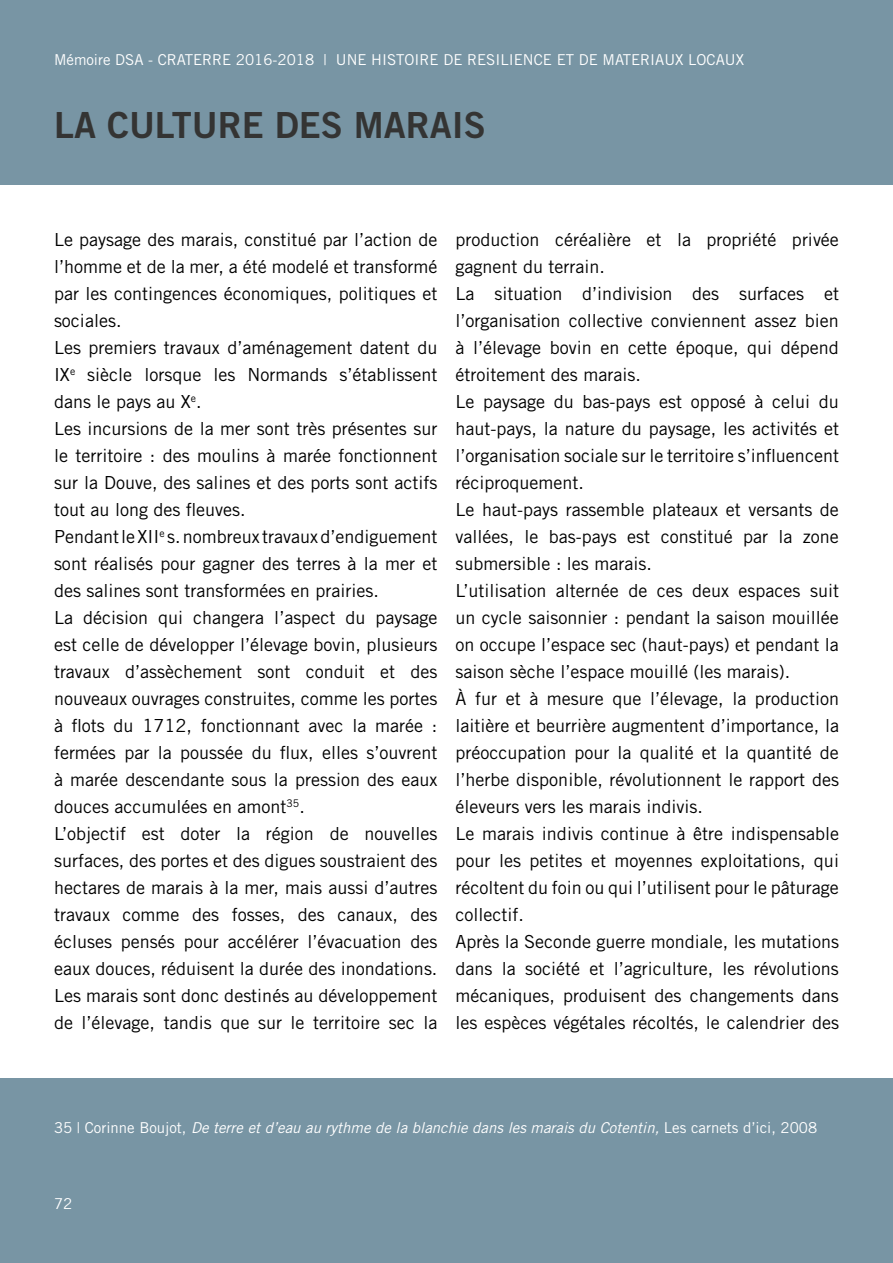
<style>
.page{position:relative;width:893px;height:1263px;background:#fff}
.page>*{position:absolute;margin:0;border:0;box-sizing:border-box;transform-origin:0 0}
.t1{font:36px "Trade Gothic LT Std Bd 2";color:#343433}
.t2{font:18px/27px "Trade Gothic LT Std";color:#000}
.t3{font:italic 15px "Trade Gothic LT Std";color:#fff}
.t4{font:15px "Trade Gothic LT Std";color:#fff}
.s1{font-style:normal}
</style>
<div class="page">
<div style="left:0;top:1078px;width:893px;height:185px;background:#7895a4"></div>
<div style="left:0;top:0;width:893px;height:185px;background:#7895a4"></div>
<p class="t4" style="left:54px;top:50px;width:692px">Mémoire DSA - CRATERRE 2016-2018 | UNE HISTOIRE DE RESILIENCE ET DE MATERIAUX LOCAUX</p>
<h1 class="t1" style="left:54px;top:103px;width:433px">LA CULTURE DES MARAIS</h1>
<p class="t2" style="left:54px;top:226px;width:385px">Le paysage des marais, constitué par l’action de l’homme et de la mer, a été modelé et transformé par les contingences économiques, politiques et sociales.<br>Les premiers travaux d’aménagement datent du IX<sup>e</sup> siècle lorsque les Normands s’établissent dans le pays au X<sup>e</sup>.<br>Les incursions de la mer sont très présentes sur le territoire : des moulins à marée fonctionnent sur la Douve, des salines et des ports sont actifs tout au long des fleuves.<br>Pendant le XII<sup>e</sup> s. nombreux travaux d’endiguement sont réalisés pour gagner des terres à la mer et des salines sont transformées en prairies.<br>La décision qui changera l’aspect du paysage est celle de développer l’élevage bovin, plusieurs travaux d’assèchement sont conduit et des nouveaux ouvrages construites, comme les portes à flots du 1712, fonctionnant avec la marée : fermées par la poussée du flux, elles s’ouvrent à marée descendante sous la pression des eaux douces accumulées en amont<sup>35</sup>.<br>L’objectif est doter la région de nouvelles surfaces, des portes et des digues soustraient des hectares de marais à la mer, mais aussi d’autres travaux comme des fosses, des canaux, des écluses pensés pour accélérer l’évacuation des eaux douces, réduisent la durée des inondations.<br>Les marais sont donc destinés au développement de l’élevage, tandis que sur le territoire sec la</p>
<p class="t2" style="left:455px;top:226px;width:385px">production céréalière et la propriété privée gagnent du terrain.<br>La situation d’indivision des surfaces et l’organisation collective conviennent assez bien à l’élevage bovin en cette époque, qui dépend étroitement des marais.<br>Le paysage du bas-pays est opposé à celui du haut-pays, la nature du paysage, les activités et l’organisation sociale sur le territoire s’influencent réciproquement.<br>Le haut-pays rassemble plateaux et versants de vallées, le bas-pays est constitué par la zone submersible : les marais.<br>L’utilisation alternée de ces deux espaces suit un cycle saisonnier : pendant la saison mouillée on occupe l’espace sec (haut-pays) et pendant la saison sèche l’espace mouillé (les marais).<br>À fur et à mesure que l’élevage, la production laitière et beurrière augmentent d’importance, la préoccupation pour la qualité et la quantité de l’herbe disponible, révolutionnent le rapport des éleveurs vers les marais indivis.<br>Le marais indivis continue à être indispensable pour les petites et moyennes exploitations, qui récoltent du foin ou qui l’utilisent pour le pâturage collectif.<br>Après la Seconde guerre mondiale, les mutations dans la société et l’agriculture, les révolutions mécaniques, produisent des changements dans les espèces végétales récoltés, le calendrier des</p>
<p class="t3" style="left:54px;top:1119px;width:765px"><span class="s1">35 | Corinne Boujot,</span> De terre et d’eau au rythme de la blanchie dans les marais du Cotentin, <span class="s1">Les carnets d’ici, 2008</span></p>
<p class="t4" style="left:54px;top:1194px;width:20px">72</p>
</div>
